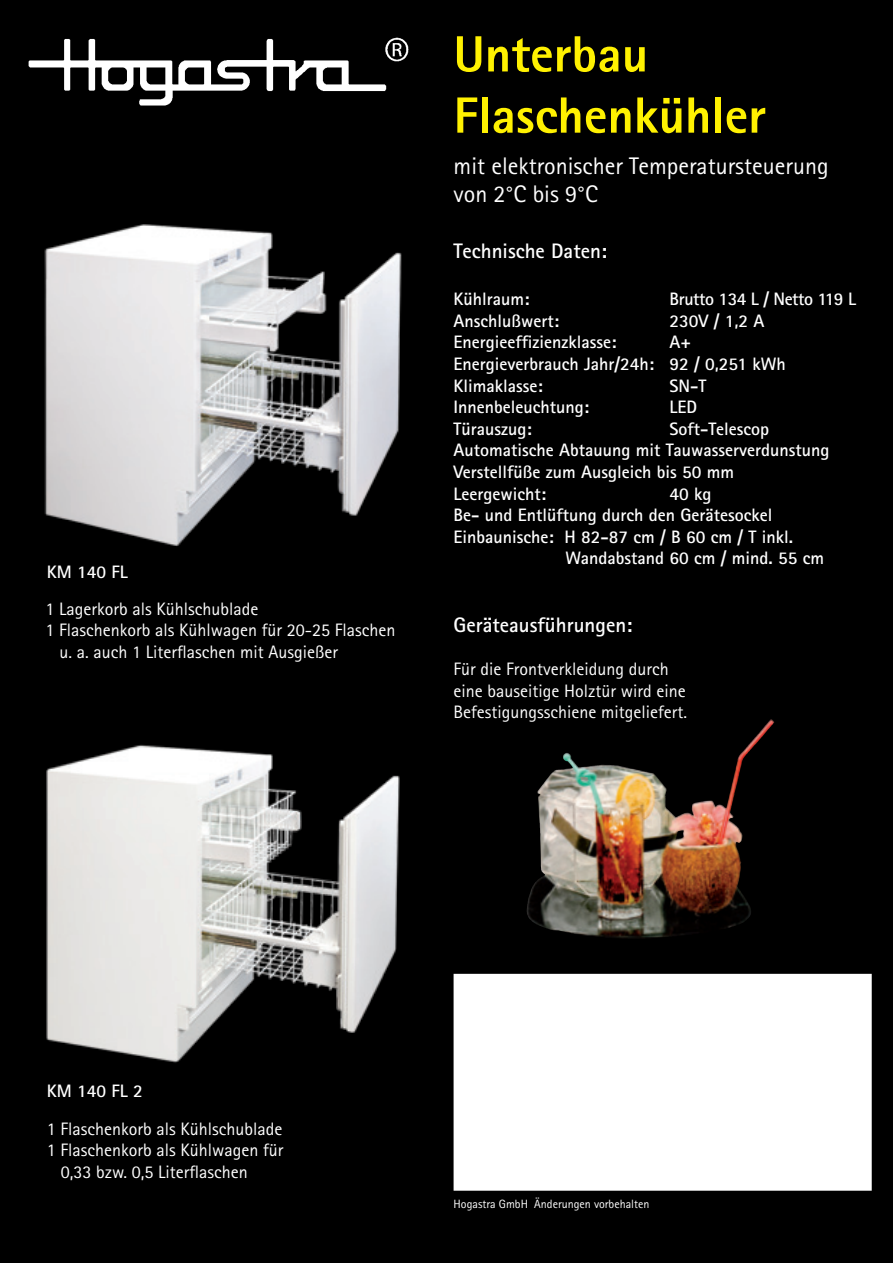
<style>
.page{position:relative;width:893px;height:1263px;background:#000}
.page>*{position:absolute;margin:0;border:0;box-sizing:border-box;transform-origin:0 0}
.t1{font:800 51px/61.2px "Rotis Sans Serif";color:#fff101}
.t2{font:24px/28.8px "Rotis Sans Serif";color:#fff}
.t3{font:700 21px "Rotis Sans Serif";color:#fff}
.t4{font:700 18px/21.6px "Rotis Sans Serif";color:#fff}
.t5{font:18px/21.6px "Rotis Sans Serif";color:#fff}
.t6{font:700 18px "Rotis Sans Serif";letter-spacing:-.025em;color:#fff}
.t7{font:12px "Rotis Sans Serif";color:#fff}
</style>
<div class="page">
<img style="left:9px;top:22px;width:417px;height:97px">
<div style="left:454px;top:974px;width:417px;height:216px;background:#fff"></div>
<div style="left:454px;top:974px;width:418px;height:217px;border:2px solid #fff"></div>
<img style="left:693px;top:719px;width:78px;height:89px">
<img style="left:15px;top:170px;width:412px;height:404px">
<img style="left:15px;top:729px;width:412px;height:491px">
<p class="t4" style="left:47px;top:561px;width:82px">KM 140 FL</p>
<p class="t5" style="left:45px;top:598px;width:214px">1 Lagerkorb als Kühlschublade</p>
<p class="t5" style="left:45px;top:619px;width:351px">1 Flaschenkorb als Kühlwagen für 20-25 Flaschen</p>
<p class="t5" style="left:59px;top:641px;width:280px">u. a. auch 1 Literflaschen mit Ausgießer</p>
<h1 class="t1" style="left:454px;top:23px;width:314px">Unterbau<br>Flaschenkühler</h1>
<h2 class="t2" style="left:454px;top:151px;width:376px">mit elektronischer Temperatursteuerung von 2°C bis 9°C</h2>
<p class="t3" style="left:454px;top:238px;width:155px">Technische Daten:</p>
<p class="t4" style="left:454px;top:288px;width:78px">Kühlraum:</p>
<p class="t6" style="left:670px;top:288px;width:188px">Brutto 134 L / Netto 119 L</p>
<p class="t4" style="left:454px;top:309px;width:107px">Anschlußwert:</p>
<p class="t4" style="left:670px;top:309px;width:96px">230V / 1,2 A</p>
<p class="t4" style="left:454px;top:331px;width:164px">Energieeffizienzklasse:</p>
<p class="t4" style="left:454px;top:331px;width:334px;text-indent:216px">A+<br>Energieverbrauch Jahr/24h: 92 / 0,251 kWh<br>Klimaklasse:</p>
<p class="t4" style="left:670px;top:374px;width:38px">SN-T</p>
<p class="t4" style="left:454px;top:396px;width:137px">Innenbeleuchtung:</p>
<p class="t4" style="left:670px;top:396px;width:29px">LED</p>
<p class="t4" style="left:454px;top:417px;width:80px">Türauszug:</p>
<p class="t4" style="left:454px;top:417px;width:377px;text-indent:216px">Soft-Telescop<br>Automatische Abtauung mit Tauwasserverdunstung<br>Verstellfüße zum Ausgleich bis 50 mm<br>Leergewicht:</p>
<p class="t4" style="left:670px;top:482px;width:43px">40 kg</p>
<p class="t4" style="left:454px;top:504px;width:320px">Be- und Entlüftung durch den Gerätesockel</p>
<p class="t4" style="left:454px;top:525px;width:341px">Einbaunische: H 82-87 cm / B 60 cm / T inkl.</p>
<p class="t4" style="left:566px;top:547px;width:260px">Wandabstand 60 cm / mind. 55 cm</p>
<p class="t3" style="left:454px;top:611px;width:180px">Geräteausführungen:</p>
<p class="t5" style="left:454px;top:658px;width:235px">Für die Frontverkleidung durch eine bauseitige Holztür wird eine<br>Befestigungsschiene mitgeliefert.</p>
<p class="t4" style="left:47px;top:1079px;width:97px">KM 140 FL 2</p>
<p class="t5" style="left:47px;top:1118px;width:237px">1 Flaschenkorb als Kühlschublade</p>
<p class="t5" style="left:47px;top:1139px;width:238px">1 Flaschenkorb als Kühlwagen für</p>
<p class="t5" style="left:61px;top:1161px;width:188px">0,33 bzw. 0,5 Literflaschen</p>
<p class="t7" style="left:454px;top:1197px;width:197px">Hogastra GmbH Änderungen vorbehalten</p>
</div>
